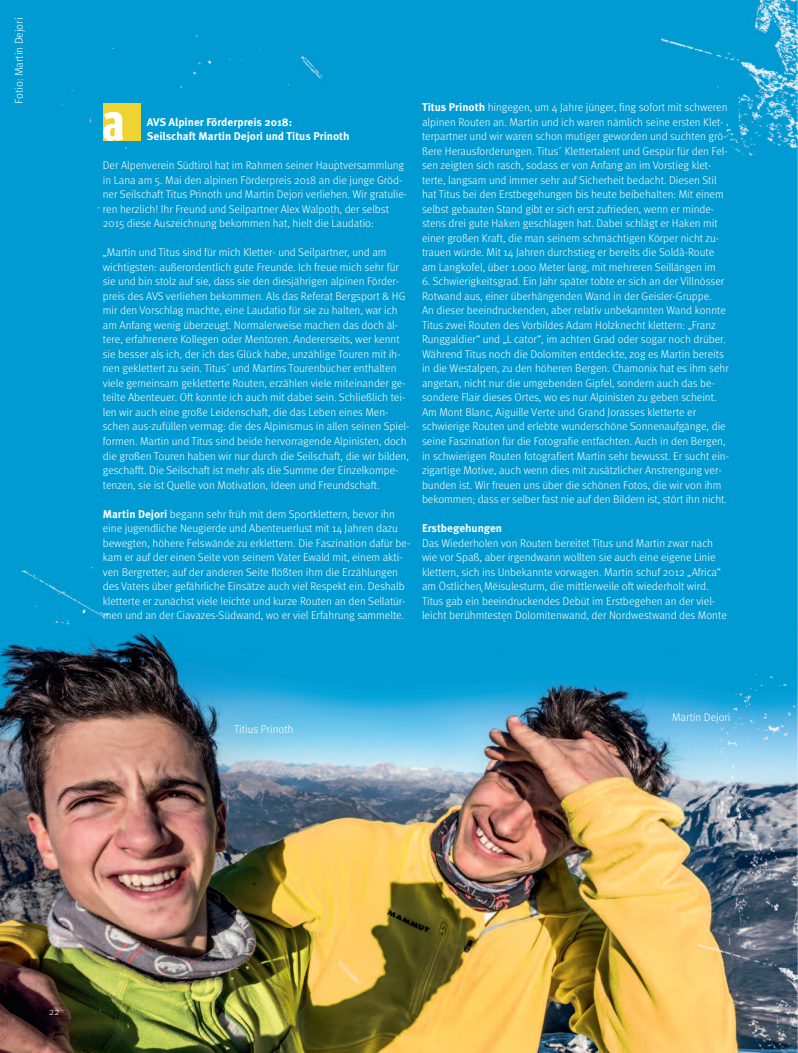
<style>
.page{position:relative;width:798px;height:1053px;background:#fff}
.page>*{position:absolute;margin:0;border:0;box-sizing:border-box;transform-origin:0 0}
.t1{font:700 53.75px "Meta Headline OT Comp";color:#fff}
.t2{font:300 11.25px/14.5px "Meta OT";color:#fff}
.t3{font:700 11.25px/14.5px "Meta OT";color:#fff}
.t4{font:300 10px "Meta OT";color:#fff}
.s1{font-weight:700}
</style>
<div class="page">
<img style="left:0;top:0;width:797px;height:1052px">
<div style="left:103px;top:103px;width:38px;height:38px;background:#eed333"></div>
<p class="t2" style="left:12px;top:104px;width:87px;rotate:-90deg">Fotio: Martin Dejori</p>
<h1 class="t1" style="left:103px;top:101px;width:22px">a</h1>
<p class="t2" style="left:422px;top:101px;width:307px"><span class="s1">Titus Prinoth</span> hingegen, um 4 Jahre jünger, fing sofort mit schweren alpinen Routen an. Martin und ich waren nämlich seine ersten Klet&shy;terpartner und wir waren schon mutiger geworden und suchten grö&shy;ßere Herausforderungen. Titus´ Klettertalent und Gespür für den Fel&shy;sen zeigten sich rasch, sodass er von Anfang an im Vorstieg klet&shy;terte, langsam und immer sehr auf Sicherheit bedacht. Diesen Stil hat Titus bei den Erstbegehungen bis heute beibehalten: Mit einem selbst gebauten Stand gibt er sich erst zufrieden, wenn er minde&shy;stens drei gute Haken geschlagen hat. Dabei schlägt er Haken mit einer großen Kraft, die man seinem schmächtigen Körper nicht zu&shy;trauen würde. Mit 14 Jahren durchstieg er bereits die Soldà-Route am Langkofel, über 1.000 Meter lang, mit mehreren Seillängen im</p>
<p class="t2" style="left:422px;top:275px;width:308px">6. Schwierigkeitsgrad. Ein Jahr später tobte er sich an der Villnösser Rotwand aus, einer überhängenden Wand in der Geisler-Gruppe.<br>An dieser beeindruckenden, aber relativ unbekannten Wand konnte Titus zwei Routen des Vorbildes Adam Holzknecht klettern: „Franz Runggaldier“ und „L cator“, im achten Grad oder sogar noch drüber.<br>Während Titus noch die Dolomiten entdeckte, zog es Martin bereits in die Westalpen, zu den höheren Bergen. Chamonix hat es ihm sehr angetan, nicht nur die umgebenden Gipfel, sondern auch das be&shy;sondere Flair dieses Ortes, wo es nur Alpinisten zu geben scheint.<br>Am Mont Blanc, Aiguille Verte und Grand Jorasses kletterte er schwierige Routen und erlebte wunderschöne Sonnenaufgänge, die seine Faszination für die Fotografie entfachten. Auch in den Bergen, in schwierigen Routen fotografiert Martin sehr bewusst. Er sucht ein&shy;zigartige Motive, auch wenn dies mit zusätzlicher Anstrengung ver&shy;bunden ist. Wir freuen uns über die schönen Fotos, die wir von ihm bekommen; dass er selber fast nie auf den Bildern ist, stört ihn nicht.</p>
<p class="t3" style="left:422px;top:521px;width:82px">Erstbegehungen</p>
<p class="t2" style="left:422px;top:536px;width:306px">Das Wiederholen von Routen bereitet Titus und Martin zwar nach wie vor Spaß, aber irgendwann wollten sie auch eine eigene Linie klettern, sich ins Unbekannte vorwagen. Martin schuf 2012 „Africa“ am Östlichen Mëisulesturm, die mittlerweile oft wiederholt wird.<br>Titus gab ein beeindruckendes Debüt im Erstbegehen an der viel&shy;leicht berühmtesten Dolomitenwand, der Nordwestwand des Monte</p>
<p class="t3" style="left:147px;top:115px;width:204px">AVS Alpiner Förderpreis 2018:<br>Seilschaft Martin Dejori und Titus Prinoth</p>
<p class="t2" style="left:103px;top:159px;width:306px">Der Alpenverein Südtirol hat im Rahmen seiner Hauptversammlung in Lana am 5. Mai den alpinen Förderpreis 2018 an die junge Gröd&shy;ner Seilschaft Titus Prinoth und Martin Dejori verliehen. Wir gratulie&shy;ren herzlich! Ihr Freund und Seilpartner Alex Walpoth, der selbst 2015 diese Auszeichnung bekommen hat, hielt die Laudatio:</p>
<p class="t2" style="left:103px;top:246px;width:308px">„Martin und Titus sind für mich Kletter- und Seilpartner, und am wichtigsten: außerordentlich gute Freunde. Ich freue mich sehr für sie und bin stolz auf sie, dass sie den diesjährigen alpinen Förder&shy;preis des AVS verliehen bekommen. Als das Referat Bergsport &amp; HG mir den Vorschlag machte, eine Laudatio für sie zu halten, war ich am Anfang wenig überzeugt. Normalerweise machen das doch äl&shy;tere, erfahrenere Kollegen oder Mentoren. Andererseits, wer kennt sie besser als ich, der ich das Glück habe, unzählige Touren mit ih&shy;nen geklettert zu sein. Titus´ und Martins Tourenbücher enthalten viele gemeinsam gekletterte Routen, erzählen viele miteinander ge&shy;teilte Abenteuer. Oft konnte ich auch mit dabei sein. Schließlich tei&shy;len wir auch eine große Leidenschaft, die das Leben eines Men&shy;schen aus-zufüllen vermag: die des Alpinismus in allen seinen Spiel&shy;formen. Martin und Titus sind beide hervorragende Alpinisten, doch die großen Touren haben wir nur durch die Seilschaft, die wir bilden, geschafft. Die Seilschaft ist mehr als die Summe der Einzelkompe&shy;tenzen, sie ist Quelle von Motivation, Ideen und Freundschaft.</p>
<p class="t2" style="left:103px;top:507px;width:309px"><span class="s1">Martin Dejori</span> begann sehr früh mit dem Sportklettern, bevor ihn eine jugendliche Neugierde und Abenteuerlust mit 14 Jahren dazu bewegten, höhere Felswände zu erklettern. Die Faszination dafür be&shy;kam er auf der einen Seite von seinem Vater Ewald mit, einem akti&shy;ven Bergretter; auf der anderen Seite flößten ihm die Erzählungen des Vaters über gefährliche Einsätze auch viel Respekt ein. Deshalb kletterte er zunächst viele leichte und kurze Routen an den Sellatür&shy;men und an der Ciavazes-Südwand, wo er viel Erfahrung sammelte.</p>
<p class="t2" style="left:234px;top:722px;width:61px">Titius Prinoth</p>
<p class="t2" style="left:672px;top:710px;width:60px">Martin Dejori</p>
<p class="t4" style="left:49px;top:1007px;width:12px">22</p>
</div>
